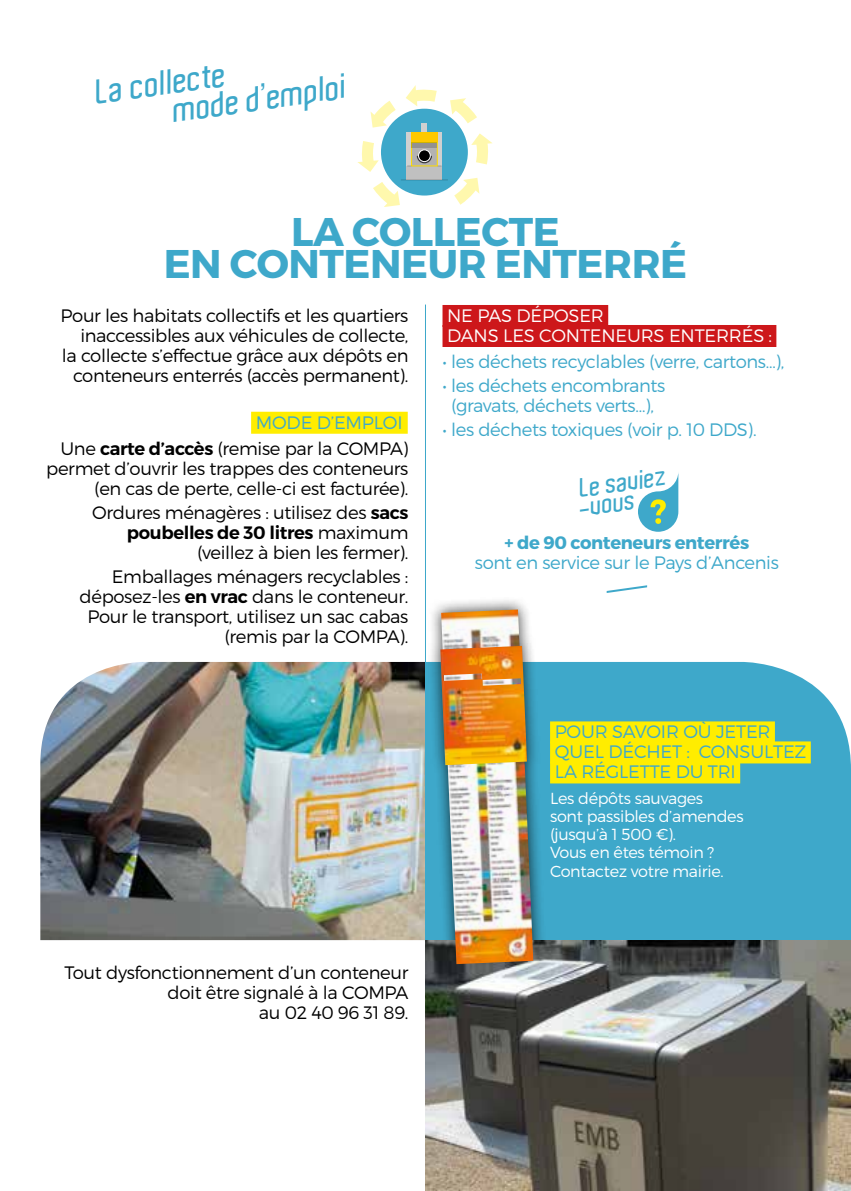
<style>
.page{position:relative;width:851px;height:1191px;background:#fff}
.page>*{position:absolute;margin:0;border:0;box-sizing:border-box;transform-origin:0 0}
.t1{font:700 40px/32px "Montserrat";letter-spacing:-.01em;color:#3ea8ca;text-align:center}
.t2{font:600 33.6px/28.4px "Aldo";color:#3ea8ca}
.t3{font:600 25.8px/19.4px "Aldo";color:#3ea8ca}
.t4{font:300 18px/20px "Montserrat";letter-spacing:-.02em;color:#000;text-align:right}
.t5{font:300 18px/20px "Montserrat";letter-spacing:-.02em;color:#3ea8ca;text-align:center}
.t6{font:300 18px/20px "Montserrat";letter-spacing:-.01em;color:#fff}
.t7{font:300 16px/18px "Montserrat";letter-spacing:-.02em;color:#fff}
.s1{color:#3ea8ca}
.s2{font-weight:600}
.s3{font-weight:700}
</style>
<div class="page">
<div style="left:426px;top:662px;width:424px;height:278px;background:#3ea8ca"></div>
<div style="left:251px;top:412px;width:156px;height:22px;background:#ffed00"></div>
<hr style="left:425px;top:304px;width:1px;height:795px;background:#3ea8ca">
<svg style="left:638px;top:475px;width:40px;height:57px"></svg>
<svg style="left:606px;top:585px;width:42px;height:8px"></svg>
<div style="left:550px;top:721px;width:224px;height:22px;background:#ffed00"></div>
<div style="left:550px;top:741px;width:260px;height:22px;background:#ffed00"></div>
<div style="left:550px;top:761px;width:190px;height:22px;background:#ffed00"></div>
<div style="left:442px;top:325px;width:334px;height:22px;background:#cd171a"></div>
<div style="left:442px;top:305px;width:166px;height:22px;background:#cd171a"></div>
<svg style="left:357px;top:85px;width:135px;height:122px"></svg>
<div style="left:422px;top:123px;width:5px;height:9px;background:#d0d0d0"></div>
<div style="left:412px;top:143px;width:25px;height:5px;background:#929191"></div>
<div style="left:406px;top:166px;width:36px;height:14px;background:#c0c0c0"></div>
<div style="left:427px;top:596px;width:119px;height:381px;background:#000;opacity:.75"></div>
<img style="left:425px;top:940px;width:425px;height:251px">
<img style="left:441px;top:609px;width:92px;height:355px">
<img style="left:440px;top:646px;width:87px;height:119px">
<img style="left:40px;top:662px;width:385px;height:278px">
<h2 class="t2" style="left:166px;top:68px;width:176px;text-indent:-74px;rotate:-8deg">La collecte<br>mode d’emploi</h2>
<h3 class="t1" style="left:164px;top:216px;width:525px">LA COLLECTE<br>EN CONTENEUR ENTERRÉ</h3>
<p class="t4" style="left:61px;top:305px;width:349px">Pour les habitats collectifs et les quartiers inaccessibles aux véhicules de collecte,<br>la collecte s’effectue grâce aux dépôts en conteneurs enterrés (accès permanent).</p>
<p class="t4" style="left:60px;top:409px;width:349px;line-height:26px;text-align:left;text-indent:195px"><span class="s1">MODE D’EMPLOI<br></span>Une <span class="s2">carte d’accès</span> (remise par la COMPA)</p>
<p class="t4" style="left:46px;top:458px;width:363px">permet d’ouvrir les trappes des conteneurs (en cas de perte, celle-ci est facturée).</p>
<p class="t4" style="left:92px;top:502px;width:318px">Ordures ménagères : utilisez des <span class="s2">sacs poubelles de 30 litres</span> maximum (veillez à bien les fermer).</p>
<p class="t4" style="left:80px;top:566px;width:330px">Emballages ménagers recyclables : déposez-les <span class="s2">en vrac</span> dans le conteneur.<br>Pour le transport, utilisez un sac cabas (remis par la COMPA).</p>
<p class="t6" style="left:447px;top:305px;width:326px">NE PAS DÉPOSER<br>DANS LES CONTENEURS ENTERRÉS :</p>
<p class="t5" style="left:442px;top:351px;width:343px">• les déchets recyclables (verre, cartons…),</p>
<p class="t5" style="left:442px;top:375px;width:224px">• les déchets encombrants (gravats, déchets verts…),</p>
<p class="t5" style="left:442px;top:419px;width:315px">• les déchets toxiques (voir p. 10 DDS).</p>
<p class="t3" style="left:574px;top:479px;width:92px;rotate:-8deg">Le saviez -vous</p>
<p class="t5" style="left:475px;top:532px;width:305px"><span class="s3">+ de 90 conteneurs enterrés<br></span>sont en service sur le Pays d’Ancenis</p>
<p class="t4" style="left:64px;top:962px;width:345px">Tout dysfonctionnement d’un conteneur doit être signalé à la COMPA<br>au 02 40 96 31 89.</p>
<p class="t5" style="left:554px;top:721px;width:253px;text-align:left">POUR SAVOIR OÙ JETER<br>QUEL DÉCHET : CONSULTEZ<br>LA RÉGLETTE DU TRI</p>
<p class="t7" style="left:550px;top:789px;width:195px">Les dépôts sauvages<br>sont passibles d’amendes (jusqu’à 1 500 €).<br>Vous en êtes témoin ?<br>Contactez votre mairie.</p>
</div>
